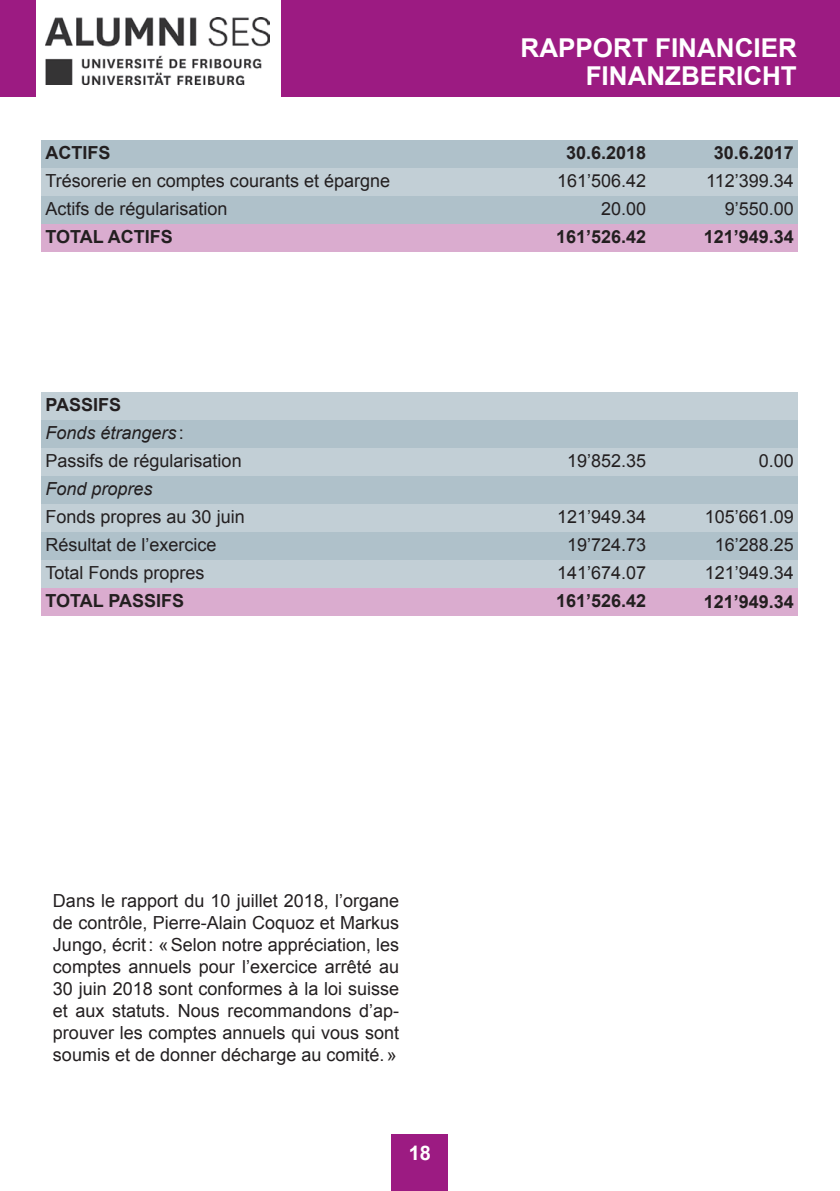
<style>
.page{position:relative;width:840px;height:1191px;background:#fff}
.page>*{position:absolute;margin:0;border:0;box-sizing:border-box;transform-origin:0 0}
.t1{font:700 26px/28px "Arial";color:#fff;text-align:right}
.t2{font:700 20px "Arial";color:#fff}
.t3{font:18px/28px "Arial";color:#231f20}
.t4{font:700 18px "Arial";color:#231f20}
.t5{font:italic 18px "Arial";color:#231f20}
.s1{font-weight:700}
.s2{font-style:italic}
</style>
<div class="page">
<div style="left:0;top:0;width:839px;height:96px;background:#9c1b82"></div>
<div style="left:391px;top:1134px;width:57px;height:57px;background:#9c1b82"></div>
<div style="left:42px;top:140px;width:755px;height:29px;background:#afc1ca"></div>
<div style="left:42px;top:169px;width:755px;height:28px;background:#c2cfd6"></div>
<div style="left:42px;top:196px;width:755px;height:28px;background:#afc1ca"></div>
<div style="left:42px;top:224px;width:755px;height:28px;background:#daaccf"></div>
<div style="left:42px;top:392px;width:755px;height:28px;background:#c2cfd6"></div>
<div style="left:42px;top:420px;width:755px;height:28px;background:#afc1ca"></div>
<div style="left:42px;top:448px;width:755px;height:28px;background:#c2cfd6"></div>
<div style="left:42px;top:476px;width:755px;height:28px;background:#afc1ca"></div>
<div style="left:42px;top:504px;width:755px;height:28px;background:#c2cfd6"></div>
<div style="left:42px;top:532px;width:755px;height:28px;background:#afc1ca"></div>
<div style="left:42px;top:560px;width:755px;height:28px;background:#c2cfd6"></div>
<div style="left:42px;top:588px;width:755px;height:28px;background:#daaccf"></div>
<div style="left:37px;top:0;width:244px;height:98px;background:#fff"></div>
<img style="left:45px;top:17px;width:225px;height:68px">
<p class="t4" style="left:45px;top:141px;width:66px">ACTIFS</p>
<p class="t3" style="left:45px;top:167px;width:346px">Trésorerie en comptes courants et épargne<br>Actifs de régularisation</p>
<p class="t4" style="left:45px;top:225px;width:129px">TOTAL ACTIFS</p>
<p class="t3" style="left:45px;top:391px;width:198px"><span class="s1">PASSIFS<br></span><span class="s2">Fonds étrangers</span> :<br>Passifs de régularisation</p>
<p class="t5" style="left:45px;top:477px;width:109px">Fond propres</p>
<p class="t3" style="left:45px;top:503px;width:201px">Fonds propres au 30 juin<br>Résultat de l’exercice<br>Total Fonds propres</p>
<p class="t4" style="left:45px;top:589px;width:140px">TOTAL PASSIFS</p>
<h1 class="t1" style="left:520px;top:35px;width:277px">RAPPORT FINANCIER<br>FINANZBERICHT</h1>
<p class="t4" style="left:565px;top:141px;width:82px">30.6.2018</p>
<p class="t3" style="left:556px;top:167px;width:91px;text-align:right">161’506.42<br>20.00</p>
<p class="t4" style="left:555px;top:225px;width:92px">161’526.42</p>
<p class="t4" style="left:713px;top:141px;width:82px">30.6.2017</p>
<p class="t3" style="left:705px;top:167px;width:89px;text-align:right">112’399.34<br>9’550.00</p>
<p class="t4" style="left:703px;top:225px;width:92px">121’949.34</p>
<p class="t3" style="left:566px;top:447px;width:81px">19’852.35</p>
<p class="t3" style="left:556px;top:503px;width:91px;text-align:center">121’949.34<br>19’724.73<br>141’674.07</p>
<p class="t4" style="left:555px;top:589px;width:92px">161’526.42</p>
<p class="t3" style="left:758px;top:447px;width:37px">0.00</p>
<p class="t3" style="left:704px;top:503px;width:91px;text-align:center">105’661.09<br>16’288.25<br>121’949.34</p>
<p class="t4" style="left:703px;top:589px;width:92px">121’949.34</p>
<p class="t3" style="left:53px;top:890px;width:347px;line-height:22px;text-align:justify">Dans le rapport du 10 juillet 2018, l’organe de contrôle, Pierre-Alain Coquoz et Markus Jungo, écrit: «Selon notre appréciation, les comptes annuels pour l’exercice arrêté au 30 juin 2018 sont conformes à la loi suisse et aux statuts. Nous recommandons d’ap&shy;prouver les comptes annuels qui vous sont soumis et de donner décharge au comité.»</p>
<p class="t2" style="left:408px;top:1140px;width:24px">18</p>
</div>
